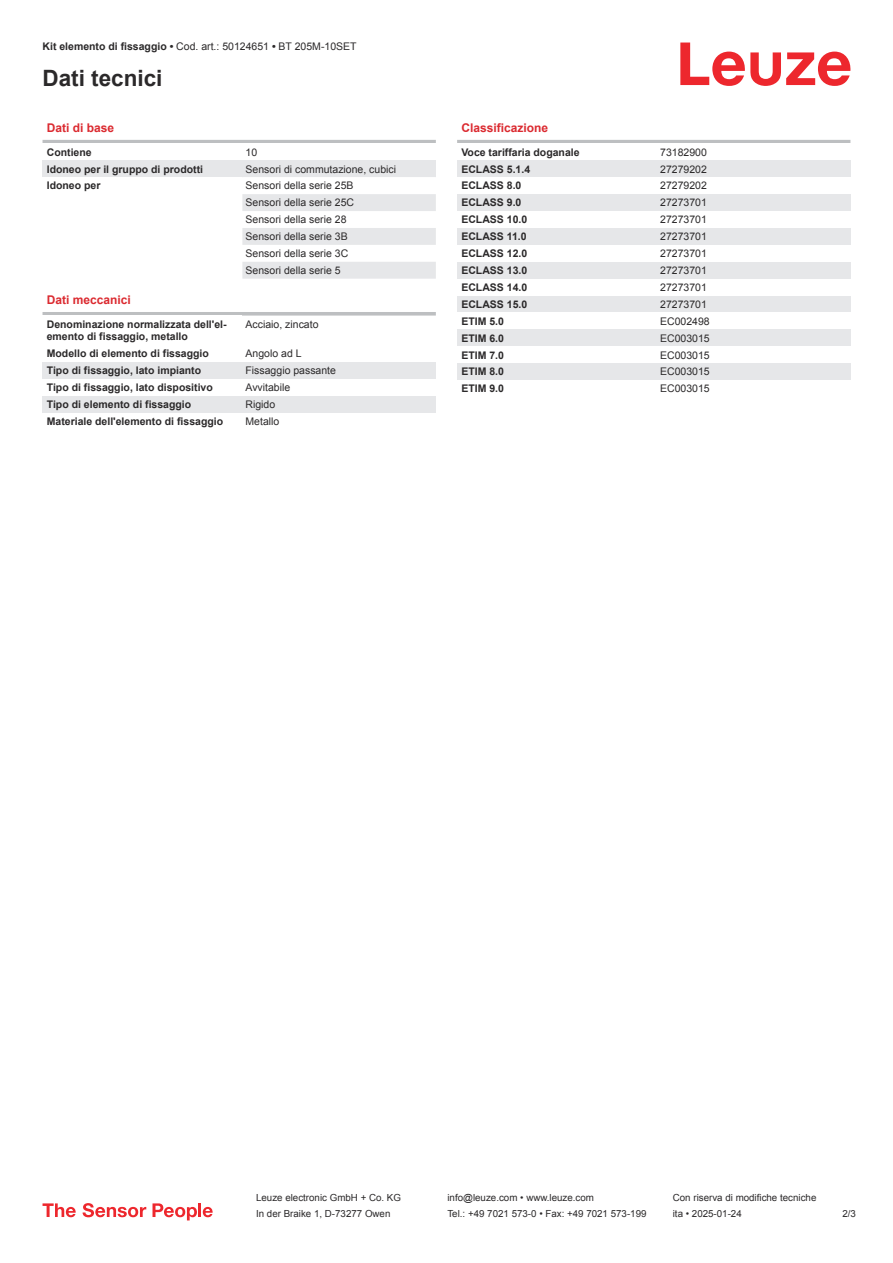
<style>
.page{position:relative;width:893px;height:1263px;background:#fff}
.page>*{position:absolute;margin:0;border:0;box-sizing:border-box;transform-origin:0 0}
.t1{font:700 22.5px "Arial";color:#2b292a}
.t2{font:700 12px "Arial";color:#db2a30}
.t3{font:700 10.5px/12.6px "Arial";color:#2b292a}
.t4{font:10.5px/17px "Arial";color:#2b292a}
.t5{font:9.75px "Arial";color:#2b292a}
.s1{font-weight:700}
</style>
<div class="page">
<svg style="left:680px;top:43px;width:170px;height:43px"></svg>
<hr style="left:43px;top:140px;width:393px;height:3px;background:#bdbfc1">
<div style="left:43px;top:160px;width:199px;height:17px;background:#e6e7e9"></div>
<div style="left:242px;top:160px;width:194px;height:17px;background:#e6e7e9"></div>
<svg style="left:242px;top:194px;width:194px;height:85px"></svg>
<svg style="left:43px;top:312px;width:393px;height:4px;background:#c8cacc"></svg>
<div style="left:43px;top:362px;width:199px;height:17px;background:#e6e7e9"></div>
<div style="left:242px;top:362px;width:194px;height:17px;background:#e6e7e9"></div>
<div style="left:43px;top:396px;width:199px;height:17px;background:#e6e7e9"></div>
<div style="left:242px;top:396px;width:194px;height:17px;background:#e6e7e9"></div>
<hr style="left:457px;top:140px;width:393px;height:3px;background:#bdbfc1">
<div style="left:457px;top:160px;width:200px;height:17px;background:#e6e7e9"></div>
<div style="left:657px;top:160px;width:193px;height:17px;background:#e6e7e9"></div>
<div style="left:457px;top:194px;width:200px;height:17px;background:#e6e7e9"></div>
<div style="left:657px;top:194px;width:193px;height:17px;background:#e6e7e9"></div>
<div style="left:457px;top:228px;width:200px;height:17px;background:#e6e7e9"></div>
<div style="left:657px;top:228px;width:193px;height:17px;background:#e6e7e9"></div>
<div style="left:457px;top:262px;width:200px;height:17px;background:#e6e7e9"></div>
<div style="left:657px;top:262px;width:193px;height:17px;background:#e6e7e9"></div>
<div style="left:457px;top:296px;width:200px;height:16px;background:#e6e7e9"></div>
<div style="left:657px;top:296px;width:193px;height:16px;background:#e6e7e9"></div>
<div style="left:457px;top:329px;width:200px;height:17px;background:#e6e7e9"></div>
<div style="left:657px;top:329px;width:193px;height:17px;background:#e6e7e9"></div>
<div style="left:457px;top:363px;width:200px;height:17px;background:#e6e7e9"></div>
<div style="left:657px;top:363px;width:193px;height:17px;background:#e6e7e9"></div>
<svg style="left:43px;top:1203px;width:33px;height:14px"></svg>
<svg style="left:83px;top:1203px;width:63px;height:14px"></svg>
<svg style="left:153px;top:1203px;width:44px;height:17px"></svg>
<hr style="left:198px;top:1203px;width:3px;height:14px;background:#ed272d">
<svg style="left:203px;top:1207px;width:10px;height:10px"></svg>
<p class="t4" style="left:43px;top:39px;width:316px"><span class="s1">Kit elemento di fissaggio •</span> Cod. art.: 50124651 <span class="s1">•</span> BT 205M-10SET</p>
<h1 class="t1" style="left:43px;top:70px;width:122px">Dati tecnici</h1>
<p class="t2" style="left:47px;top:123px;width:69px">Dati di base</p>
<p class="t3" style="left:47px;top:147px;width:46px">Contiene</p>
<p class="t4" style="left:246px;top:144px;width:13px">10</p>
<p class="t3" style="left:47px;top:164px;width:158px">Idoneo per il gruppo di prodotti</p>
<p class="t4" style="left:246px;top:161px;width:152px">Sensori di commutazione, cubici</p>
<p class="t3" style="left:47px;top:180px;width:55px">Idoneo per</p>
<p class="t4" style="left:246px;top:178px;width:110px">Sensori della serie 25B<br>Sensori della serie 25C<br>Sensori della serie 28<br>Sensori della serie 3B<br>Sensori della serie 3C<br>Sensori della serie 5</p>
<p class="t2" style="left:47px;top:296px;width:86px">Dati meccanici</p>
<p class="t3" style="left:47px;top:319px;width:181px">Denominazione normalizzata dell'el&shy;emento di fissaggio, metallo</p>
<p class="t4" style="left:246px;top:317px;width:74px">Acciaio, zincato</p>
<p class="t3" style="left:47px;top:348px;width:164px">Modello di elemento di fissaggio</p>
<p class="t4" style="left:246px;top:346px;width:58px">Angolo ad L</p>
<p class="t3" style="left:47px;top:365px;width:156px">Tipo di fissaggio, lato impianto</p>
<p class="t4" style="left:246px;top:363px;width:92px">Fissaggio passante</p>
<p class="t3" style="left:47px;top:382px;width:168px">Tipo di fissaggio, lato dispositivo</p>
<p class="t4" style="left:246px;top:380px;width:46px">Avvitabile</p>
<p class="t3" style="left:47px;top:399px;width:146px">Tipo di elemento di fissaggio</p>
<p class="t4" style="left:246px;top:397px;width:31px">Rigido</p>
<p class="t3" style="left:47px;top:416px;width:178px">Materiale dell'elemento di fissaggio</p>
<p class="t4" style="left:246px;top:414px;width:35px">Metallo</p>
<p class="t2" style="left:461px;top:123px;width:88px">Classificazione</p>
<p class="t3" style="left:461px;top:147px;width:120px">Voce tariffaria doganale</p>
<p class="t4" style="left:660px;top:144px;width:48px">73182900</p>
<p class="t3" style="left:461px;top:164px;width:70px">ECLASS 5.1.4</p>
<p class="t4" style="left:660px;top:161px;width:48px">27279202</p>
<p class="t3" style="left:461px;top:180px;width:62px">ECLASS 8.0</p>
<p class="t4" style="left:660px;top:178px;width:48px">27279202</p>
<p class="t3" style="left:461px;top:197px;width:62px">ECLASS 9.0</p>
<p class="t4" style="left:660px;top:195px;width:48px">27273701</p>
<p class="t3" style="left:461px;top:214px;width:67px">ECLASS 10.0</p>
<p class="t4" style="left:660px;top:212px;width:48px">27273701</p>
<p class="t3" style="left:461px;top:231px;width:67px">ECLASS 11.0</p>
<p class="t4" style="left:660px;top:229px;width:48px">27273701</p>
<p class="t3" style="left:461px;top:248px;width:67px">ECLASS 12.0</p>
<p class="t4" style="left:660px;top:246px;width:48px">27273701</p>
<p class="t3" style="left:461px;top:265px;width:67px">ECLASS 13.0</p>
<p class="t4" style="left:660px;top:263px;width:48px">27273701</p>
<p class="t3" style="left:461px;top:282px;width:67px">ECLASS 14.0</p>
<p class="t4" style="left:660px;top:280px;width:48px">27273701</p>
<p class="t3" style="left:461px;top:299px;width:67px">ECLASS 15.0</p>
<p class="t4" style="left:660px;top:297px;width:48px">27273701</p>
<p class="t3" style="left:461px;top:316px;width:44px">ETIM 5.0</p>
<p class="t4" style="left:660px;top:313px;width:51px">EC002498</p>
<p class="t3" style="left:461px;top:333px;width:44px">ETIM 6.0</p>
<p class="t4" style="left:660px;top:330px;width:51px">EC003015</p>
<p class="t3" style="left:461px;top:349px;width:44px">ETIM 7.0</p>
<p class="t4" style="left:660px;top:347px;width:51px">EC003015</p>
<p class="t3" style="left:461px;top:366px;width:44px">ETIM 8.0</p>
<p class="t4" style="left:660px;top:364px;width:51px">EC003015</p>
<p class="t3" style="left:461px;top:383px;width:44px">ETIM 9.0</p>
<p class="t4" style="left:660px;top:381px;width:51px">EC003015</p>
<p class="t5" style="left:256px;top:1194px;width:146px">Leuze electronic GmbH + Co. KG</p>
<p class="t5" style="left:447px;top:1194px;width:148px">info@leuze.com • www.leuze.com</p>
<p class="t5" style="left:673px;top:1194px;width:145px">Con riserva di modifiche tecniche</p>
<p class="t5" style="left:256px;top:1210px;width:136px">In der Braike 1, D-73277 Owen</p>
<p class="t5" style="left:447px;top:1210px;width:201px">Tel.: +49 7021 573-0 • Fax: +49 7021 573-199</p>
<p class="t5" style="left:673px;top:1210px;width:70px">ita • 2025-01-24</p>
<p class="t5" style="left:842px;top:1210px;width:15px">2 /3</p>
</div>
